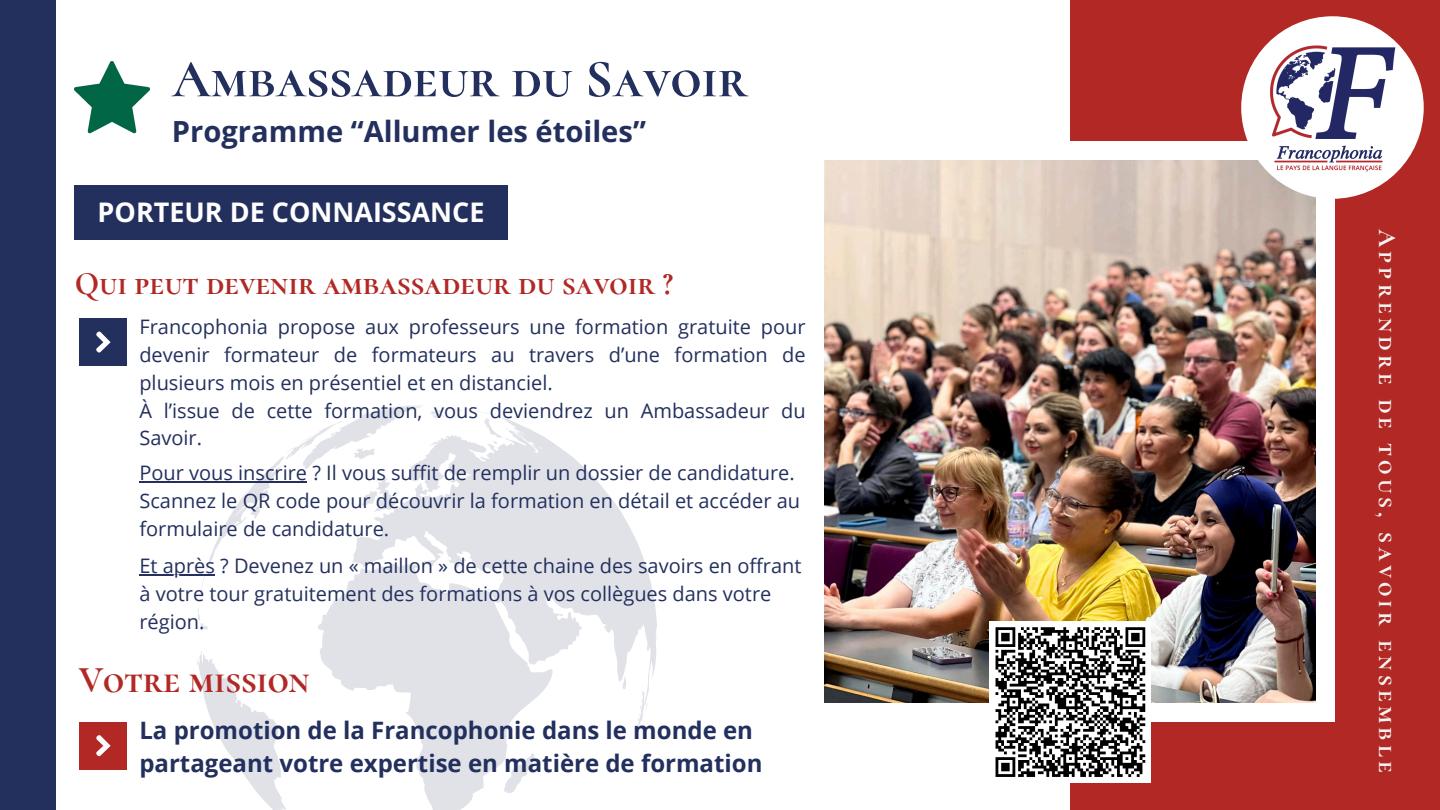
<style>
.page{position:relative;width:1440px;height:810px;background:#fff}
.page>*{position:absolute;margin:0;border:0;box-sizing:border-box;transform-origin:0 0}
.t1{font:700 54.1px "Cormorant SC";color:#23305e}
.t2{font:700 37px "Cormorant SC";color:#b12825}
.t3{font:700 32px "Cormorant SC";color:#b12825}
.t4{font:700 29.2px "Open Sans";color:#23305e}
.t5{font:700 27px "Open Sans";color:#fff}
.t6{font:700 25.5px "Cormorant SC";letter-spacing:.16em;color:#f6f4f2}
.t7{font:700 24px/33px "Open Sans";color:#23305e}
.t8{font:20px/27.9px "Open Sans";color:#23305e}
</style>
<div class="page">
<div style="left:1070px;top:0;width:370px;height:810px;background:#b12825"></div>
<div style="left:806px;top:141px;width:528px;height:580px;background:#fff"></div>
<div style="left:0;top:0;width:56px;height:810px;background:#23305e"></div>
<img style="left:824px;top:160px;width:492px;height:542px">
<div style="left:75px;top:185px;width:433px;height:55px;background:#23305e"></div>
<div style="left:79px;top:722px;width:47px;height:47px;background:#b12825"></div>
<svg style="left:96px;top:735px;width:14px;height:22px"></svg>
<div style="left:1241px;top:16px;width:183px;height:183px;background:#fff;border-radius:50%"></div>
<img style="left:1265px;top:40px;width:135px;height:135px">
<svg style="left:330px;top:600px;width:205px;height:210px"></svg>
<svg style="left:453px;top:409px;width:39px;height:6px"></svg>
<svg style="left:635px;top:706px;width:12px;height:30px"></svg>
<svg style="left:353px;top:417px;width:304px;height:289px;fill:#e0e2e8"></svg>
<svg style="left:197px;top:607px;width:151px;height:203px"></svg>
<svg style="left:200px;top:405px;width:244px;height:195px"></svg>
<div style="left:79px;top:318px;width:47px;height:48px;background:#23305e"></div>
<svg style="left:96px;top:331px;width:14px;height:22px"></svg>
<div style="left:990px;top:622px;width:161px;height:161px;background:#fff"></div>
<svg style="left:995px;top:627px;width:151px;height:150px"></svg>
<img style="left:75px;top:61px;width:75px;height:72px">
<hr style="left:139px;top:481px;width:168px;height:2px;background:#23305e">
<hr style="left:139px;top:575px;width:76px;height:1px;background:#23305e">
<h3 class="t1" style="left:172px;top:46px;width:577px">Ambassadeur du Savoir</h3>
<p class="t4" style="left:172px;top:111px;width:476px">Programme “Allumer les étoiles”</p>
<p class="t5" style="left:98px;top:194px;width:388px">PORTEUR DE CONNAISSANCE</p>
<p class="t3" style="left:75px;top:264px;width:600px">Qui peut devenir ambassadeur du savoir ?</p>
<h5 class="t8" style="left:139px;top:312px;width:668px;text-align:justify">Francophonia propose aux professeurs une formation gratuite pour devenir formateur de formateurs au travers d’une formation de plusieurs mois en présentiel et en distanciel.</h5>
<h1 class="t8" style="left:139px;top:396px;width:668px">À l’issue de cette formation, vous deviendrez un Ambassadeur du<br>Savoir.</h1>
<p class="t8" style="left:139px;top:458px;width:662px">Pour vous inscrire ? Il vous suffit de remplir un dossier de candidature.<br>Scannez le QR code pour découvrir la formation en détail et accéder au formulaire de candidature.</p>
<h3 class="t8" style="left:139px;top:552px;width:664px">Et après ? Devenez un « maillon » de cette chaine des savoirs en offrant à votre tour gratuitement des formations à vos collègues dans votre région.</h3>
<h4 class="t2" style="left:79px;top:657px;width:232px">Votre mission</h4>
<p class="t7" style="left:139px;top:713px;width:625px">La promotion de la Francophonie dans le monde en partageant votre expertise en matière de formation</p>
<p class="t6" style="left:1403px;top:229px;width:545px;rotate:90deg">Apprendre de tous, savoir ensemble</p>
</div>
